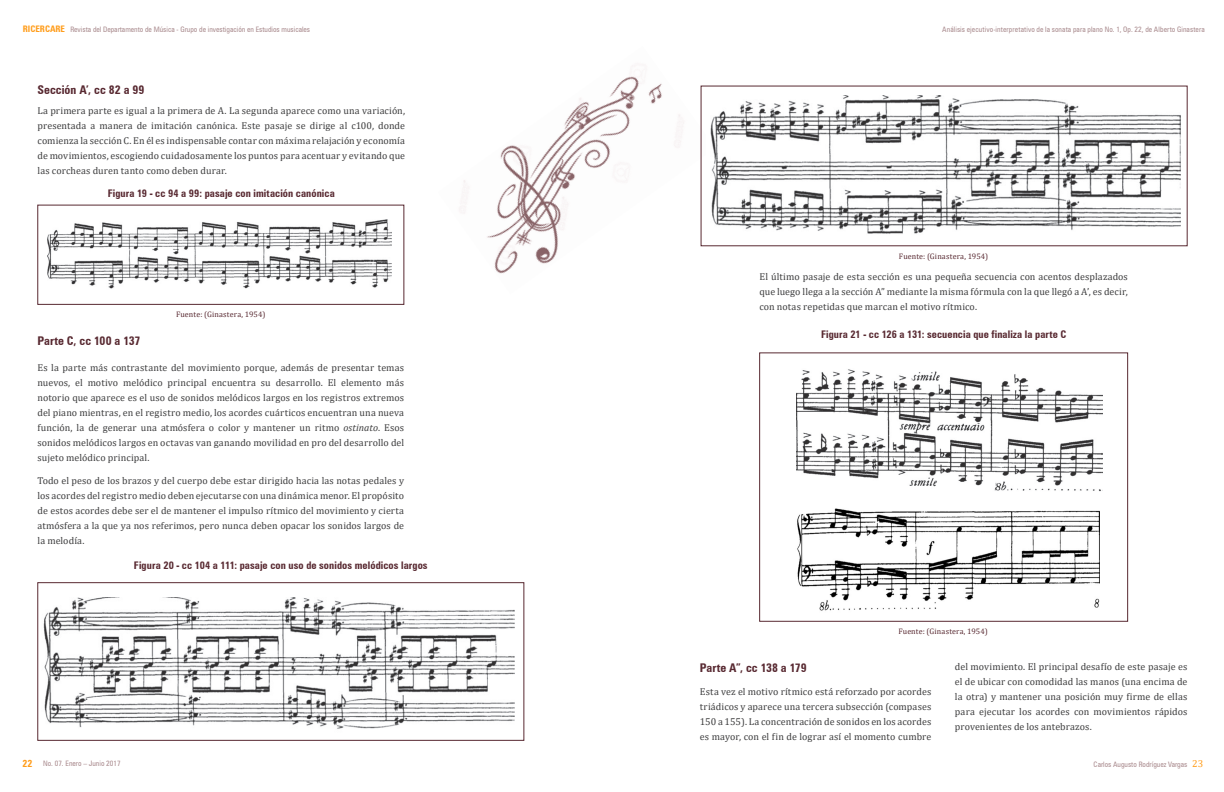
<style>
.page{position:relative;width:1224px;height:792px;background:#fff}
.page>*{position:absolute;margin:0;border:0;box-sizing:border-box;transform-origin:0 0}
.Subtítulo1{font:700 condensed 12px "Zurich BT";color:#582931}
.Figura{font:700 condensed 10.5px "Zurich BT";letter-spacing:.005em;color:#582931}
.Corrido{font:10px/15px "Cambria";letter-spacing:.005em;color:#3e3e3f;text-align:justify}
.t1{font:10px "Cambria";color:#ff9d1b}
.Fuente{font:8px "Cambria";letter-spacing:.02em;color:#582931}
.t2{font:condensed 7.5px "Zurich BT";color:#ac8e91}
.s1{font-weight:700;font-size:9px;color:#ff9d1b}
.s2{font-style:italic}
.s3{font-weight:700;font-size:10px;color:#ff9d1b}
</style>
<div class="page">
<img style="left:48px;top:219px;width:344px;height:70px">
<div style="left:38px;top:205px;width:366px;height:100px;border:1px solid #582931"></div>
<img style="left:43px;top:598px;width:472px;height:131px">
<div style="left:38px;top:582px;width:486px;height:159px;border:1px solid #582931"></div>
<img style="left:796px;top:369px;width:306px;height:123px">
<div style="left:759px;top:353px;width:369px;height:269px;border:1px solid #582931"></div>
<img style="left:797px;top:508px;width:302px;height:103px">
<img style="left:459px;top:65px;width:256px;height:209px">
<img style="left:706px;top:96px;width:475px;height:141px">
<p class="t2" style="left:23px;top:25px;width:289px"><span class="s1">RICERCARE</span> Revista del Departamento de Música - Grupo de investigación en Estudios musicales</p>
<p class="Subtítulo1" style="left:38px;top:82px;width:108px">Sección A’, cc 82 a 99</p>
<p class="Corrido" style="left:38px;top:103px;width:369px">La primera parte es igual a la primera de A. La segunda aparece como una variación, presentada a manera de imitación canónica. Este pasaje se dirige al c100, donde comienza la sección C. En él es indispensable contar con máxima relajación y economía de movimientos, escogiendo cuidadosamente los puntos para acentuar y evitando que las corcheas duren tanto como deben durar.</p>
<p class="Figura" style="left:108px;top:187px;width:229px">Figura 19 - cc 94 a 99: pasaje con imitación canónica</p>
<p class="Fuente" style="left:176px;top:309px;width:91px">Fuente: (Ginastera, 1954)</p>
<p class="Subtítulo1" style="left:38px;top:333px;width:104px">Parte C, cc 100 a 137</p>
<p class="Corrido" style="left:38px;top:360px;width:368px">Es la parte más contrastante del movimiento porque, además de presentar temas nuevos, el motivo melódico principal encuentra su desarrollo. El elemento más notorio que aparece es el uso de sonidos melódicos largos en los registros extremos del piano mientras, en el registro medio, los acordes cuárticos encuentran una nueva función, la de generar una atmósfera o color y mantener un ritmo <span class="s2">ostinato</span>. Esos sonidos melódicos largos en octavas van ganando movilidad en pro del desarrollo del sujeto melódico principal.</p>
<p class="Corrido" style="left:38px;top:473px;width:368px">Todo el peso de los brazos y del cuerpo debe estar dirigido hacia las notas pedales y los acordes del registro medio deben ejecutarse con una dinámica menor. El propósito de estos acordes debe ser el de mantener el impulso rítmico del movimiento y cierta atmósfera a la que ya nos referimos, pero nunca deben opacar los sonidos largos de la melodía.</p>
<p class="Figura" style="left:134px;top:559px;width:295px">Figura 20 - cc 104 a 111: pasaje con uso de sonidos melódicos largos</p>
<p class="t2" style="left:942px;top:25px;width:264px">Análisis ejecutivo-interpretativo de la sonata para plano No. 1, Op. 22, de Alberto Ginastera</p>
<p class="Fuente" style="left:899px;top:252px;width:91px">Fuente: (Ginastera, 1954)</p>
<p class="Corrido" style="left:759px;top:269px;width:370px">El último pasaje de esta sección es una pequeña secuencia con acentos desplazados que luego llega a la sección A” mediante la misma fórmula con la que llegó a A’, es decir, con notas repetidas que marcan el motivo rítmico.</p>
<p class="Figura" style="left:821px;top:328px;width:247px">Figura 21 - cc 126 a 131: secuencia que finaliza la parte C</p>
<p class="Fuente" style="left:898px;top:627px;width:91px">Fuente: (Ginastera, 1954)</p>
<p class="Subtítulo1" style="left:700px;top:660px;width:108px">Parte A”, cc 138 a 179</p>
<p class="Corrido" style="left:700px;top:684px;width:233px">Esta vez el motivo rítmico está reforzado por acordes triádicos y aparece una tercera subsección (compases 150 a 155). La concentración de sonidos en los acordes es mayor, con el fin de lograr así el momento cumbre</p>
<p class="Corrido" style="left:955px;top:659px;width:234px">del movimiento. El principal desafío de este pasaje es el de ubicar con comodidad las manos (una encima de la otra) y mantener una posición muy firme de ellas para ejecutar los acordes con movimientos rápidos provenientes de los antebrazos.</p>
<p class="t2" style="left:23px;top:759px;width:100px"><span class="s3">22</span> No. 07. Enero – Junio 2017</p>
<p class="t1" style="left:1192px;top:757px;width:13px">23</p>
<p class="t2" style="left:1094px;top:760px;width:95px">Carlos Augusto Rodríguez Vargas</p>
</div>
